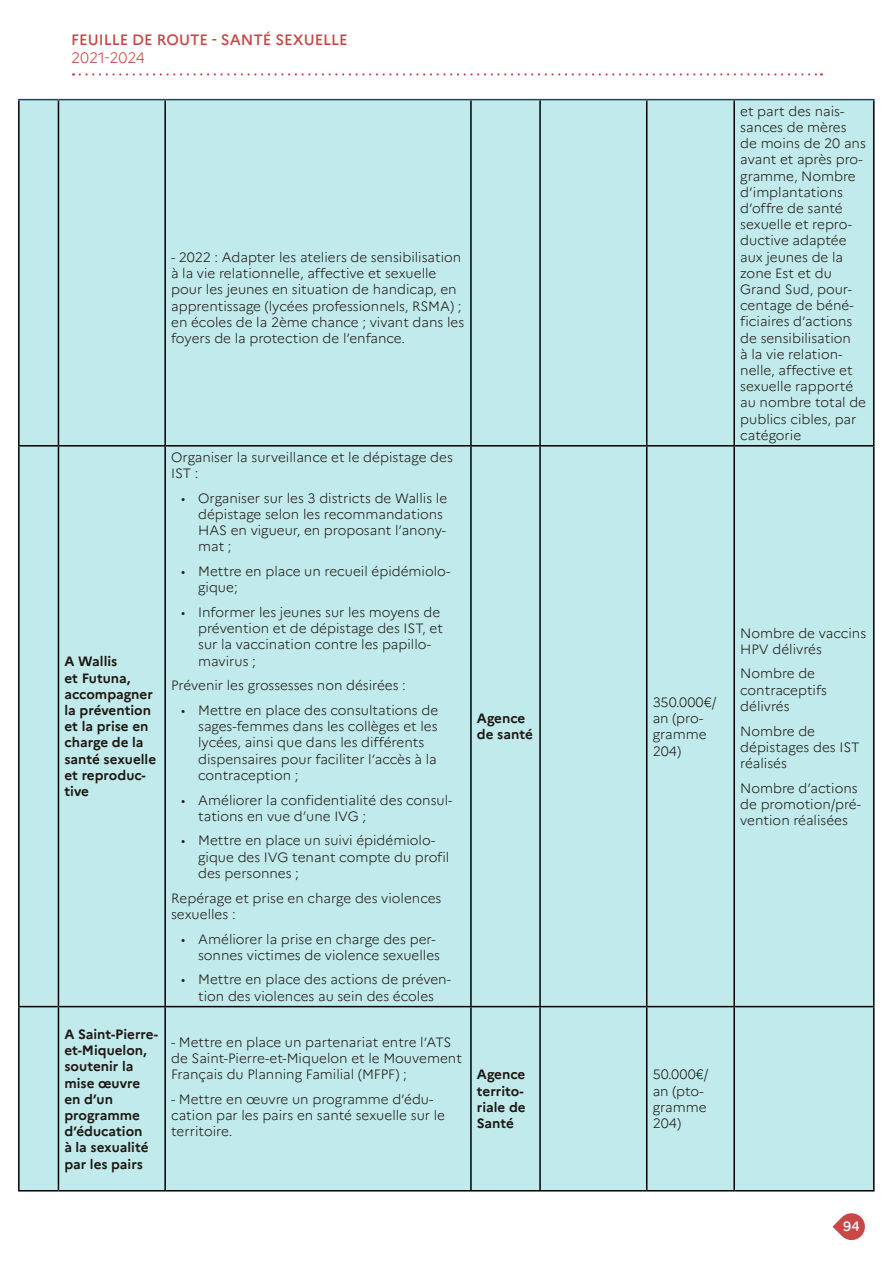
<style>
.page{position:relative;width:893px;height:1263px;background:#fff}
.page>*{position:absolute;margin:0;border:0;box-sizing:border-box;transform-origin:0 0}
.t1{font:500 15px "Marianne";color:#c74645}
.t2{font:300 15px "Marianne";color:#c74645}
.t3{font:300 13.5px/16.2px "Marianne";color:#1e1811}
.t4{font:700 13.5px/16.2px "Marianne";color:#1e1811}
.t5{font:500 13.5px "Marianne";color:#fff}
</style>
<div class="page">
<svg style="left:80px;top:73px;width:742px;height:3px"></svg>
<svg style="left:832px;top:1213px;width:33px;height:27px"></svg>
<div style="left:20px;top:100px;width:853px;height:1090px;background:#c1eaec"></div>
<hr style="left:18px;top:100px;width:2px;height:345px;background:#000">
<hr style="left:58px;top:100px;width:1px;height:345px;background:#000">
<hr style="left:164px;top:100px;width:2px;height:345px;background:#000">
<hr style="left:470px;top:100px;width:2px;height:345px;background:#000">
<hr style="left:539px;top:100px;width:2px;height:345px;background:#000">
<hr style="left:646px;top:100px;width:1px;height:345px;background:#000">
<hr style="left:733px;top:100px;width:2px;height:345px;background:#000">
<hr style="left:873px;top:100px;width:1px;height:345px;background:#000">
<hr style="left:18px;top:445px;width:40px;height:1px;background:#000">
<hr style="left:18px;top:446px;width:2px;height:560px;background:#000">
<hr style="left:58px;top:445px;width:107px;height:1px;background:#000">
<hr style="left:58px;top:446px;width:1px;height:560px;background:#000">
<hr style="left:165px;top:445px;width:306px;height:1px;background:#000">
<hr style="left:164px;top:446px;width:2px;height:560px;background:#000">
<hr style="left:471px;top:445px;width:69px;height:1px;background:#000">
<hr style="left:470px;top:446px;width:2px;height:560px;background:#000">
<hr style="left:540px;top:445px;width:107px;height:1px;background:#000">
<hr style="left:539px;top:446px;width:2px;height:560px;background:#000">
<hr style="left:647px;top:445px;width:87px;height:1px;background:#000">
<hr style="left:646px;top:446px;width:1px;height:560px;background:#000">
<hr style="left:734px;top:445px;width:140px;height:1px;background:#000">
<hr style="left:733px;top:446px;width:2px;height:560px;background:#000">
<hr style="left:873px;top:446px;width:1px;height:560px;background:#000">
<hr style="left:18px;top:1006px;width:40px;height:1px;background:#000">
<hr style="left:18px;top:1007px;width:2px;height:183px;background:#000">
<hr style="left:58px;top:1006px;width:107px;height:1px;background:#000">
<hr style="left:58px;top:1007px;width:1px;height:183px;background:#000">
<hr style="left:165px;top:1006px;width:306px;height:1px;background:#000">
<hr style="left:164px;top:1007px;width:2px;height:183px;background:#000">
<hr style="left:471px;top:1006px;width:69px;height:1px;background:#000">
<hr style="left:470px;top:1007px;width:2px;height:183px;background:#000">
<hr style="left:540px;top:1006px;width:107px;height:1px;background:#000">
<hr style="left:539px;top:1007px;width:2px;height:183px;background:#000">
<hr style="left:647px;top:1006px;width:87px;height:1px;background:#000">
<hr style="left:646px;top:1007px;width:1px;height:183px;background:#000">
<hr style="left:734px;top:1006px;width:140px;height:1px;background:#000">
<hr style="left:733px;top:1007px;width:2px;height:183px;background:#000">
<hr style="left:873px;top:1007px;width:1px;height:183px;background:#000">
<hr style="left:18px;top:1190px;width:40px;height:1px;background:#000">
<hr style="left:58px;top:1190px;width:107px;height:1px;background:#000">
<hr style="left:165px;top:1190px;width:306px;height:1px;background:#000">
<hr style="left:471px;top:1190px;width:69px;height:1px;background:#000">
<hr style="left:540px;top:1190px;width:107px;height:1px;background:#000">
<hr style="left:647px;top:1190px;width:87px;height:1px;background:#000">
<hr style="left:734px;top:1190px;width:140px;height:1px;background:#000">
<hr style="left:18px;top:99px;width:40px;height:1px;background:#213e7a">
<hr style="left:58px;top:99px;width:107px;height:1px;background:#213e7a">
<hr style="left:165px;top:99px;width:306px;height:1px;background:#213e7a">
<hr style="left:471px;top:99px;width:69px;height:1px;background:#213e7a">
<hr style="left:540px;top:99px;width:107px;height:1px;background:#213e7a">
<hr style="left:647px;top:99px;width:87px;height:1px;background:#213e7a">
<hr style="left:734px;top:99px;width:140px;height:1px;background:#213e7a">
<p class="t1" style="left:71px;top:32px;width:278px">FEUILLE DE ROUTE - SANTÉ SEXUELLE</p>
<p class="t2" style="left:71px;top:50px;width:75px">2021-2024</p>
<p class="t3" style="left:171px;top:249px;width:295px">- 2022 : Adapter les ateliers de sensibilisation à la vie relationnelle, affective et sexuelle pour les jeunes en situation de handicap, en apprentissage (lycées professionnels, RSMA) ; en écoles de la 2ème chance ; vivant dans les foyers de la protection de l’enfance.</p>
<p class="t4" style="left:64px;top:654px;width:93px">A Wallis<br>et Futuna, accompagner la prévention et la prise en charge de la santé sexuelle et reproduc&shy;tive</p>
<p class="t3" style="left:171px;top:449px;width:283px">Organiser la surveillance et le dépistage des<br>IST :</p>
<p class="t3" style="left:198px;top:490px;width:251px;text-indent:-17px">• Organiser sur les 3 districts de Wallis le dépistage selon les recommandations<br>HAS en vigueur, en proposant l’anony&shy;mat ;</p>
<p class="t3" style="left:198px;top:564px;width:254px;text-indent:-17px">• Mettre en place un recueil épidémiolo&shy;gique;</p>
<p class="t3" style="left:198px;top:605px;width:246px;text-indent:-17px">• Informer les jeunes sur les moyens de prévention et de dépistage des IST, et sur la vaccination contre les papillo&shy;mavirus ;</p>
<p class="t3" style="left:171px;top:678px;width:236px">Prévenir les grossesses non désirées :</p>
<p class="t3" style="left:198px;top:703px;width:242px;text-indent:-17px">• Mettre en place des consultations de sages-femmes dans les collèges et les lycées, ainsi que dans les différents dispensaires pour faciliter l’accès à la contraception ;</p>
<p class="t3" style="left:198px;top:792px;width:256px;text-indent:-17px">• Améliorer la confidentialité des consul&shy;tations en vue d’une IVG ;</p>
<p class="t3" style="left:198px;top:833px;width:253px;text-indent:-17px">• Mettre en place un suivi épidémiolo&shy;gique des IVG tenant compte du profil des personnes ;</p>
<p class="t3" style="left:171px;top:890px;width:272px">Repérage et prise en charge des violences sexuelles :</p>
<p class="t3" style="left:198px;top:931px;width:243px;text-indent:-17px">• Améliorer la prise en charge des per&shy;sonnes victimes de violence sexuelles</p>
<p class="t3" style="left:181px;top:972px;width:271px;text-align:center">• Mettre en place des actions de préven&shy;tion des violences au sein des écoles</p>
<p class="t4" style="left:64px;top:1026px;width:95px">A Saint-Pierre&shy;et-Miquelon, soutenir la mise œuvre en d’un programme d’éducation<br>à la sexualité par les pairs</p>
<p class="t3" style="left:171px;top:1034px;width:292px">- Mettre en place un partenariat entre l’ATS de Saint-Pierre-et-Miquelon et le Mouvement<br>Français du Planning Familial (MFPF) ;</p>
<p class="t3" style="left:171px;top:1091px;width:275px">- Mettre en œuvre un programme d’édu&shy;cation par les pairs en santé sexuelle sur le territoire.</p>
<p class="t4" style="left:477px;top:711px;width:57px">Agence de santé</p>
<p class="t3" style="left:653px;top:694px;width:65px">350.000€/ an (pro&shy;gramme<br>204)</p>
<p class="t4" style="left:477px;top:1067px;width:50px">Agence territo&shy;riale de<br>Santé</p>
<p class="t3" style="left:653px;top:1067px;width:57px">50.000€/ an (pto&shy;gramme<br>204)</p>
<p class="t3" style="left:740px;top:103px;width:127px">et part des nais&shy;sances de mères de moins de 20 ans avant et après pro&shy;gramme, Nombre d’implantations d’offre de santé sexuelle et repro&shy;ductive adaptée aux jeunes de la zone Est et du<br>Grand Sud, pour&shy;centage de béné&shy;ficiaires d’actions de sensibilisation<br>à la vie relation&shy;nelle, affective et sexuelle rapporté au nombre total de publics cibles, par catégorie</p>
<p class="t3" style="left:740px;top:625px;width:127px">Nombre de vaccins<br>HPV délivrés</p>
<p class="t3" style="left:740px;top:666px;width:88px">Nombre de contraceptifs délivrés</p>
<p class="t3" style="left:740px;top:723px;width:121px">Nombre de dépistages des IST réalisés</p>
<p class="t3" style="left:740px;top:780px;width:122px">Nombre d’actions de promotion/pré&shy;vention réalisées</p>
<p class="t5" style="left:843px;top:1219px;width:18px">94</p>
</div>
